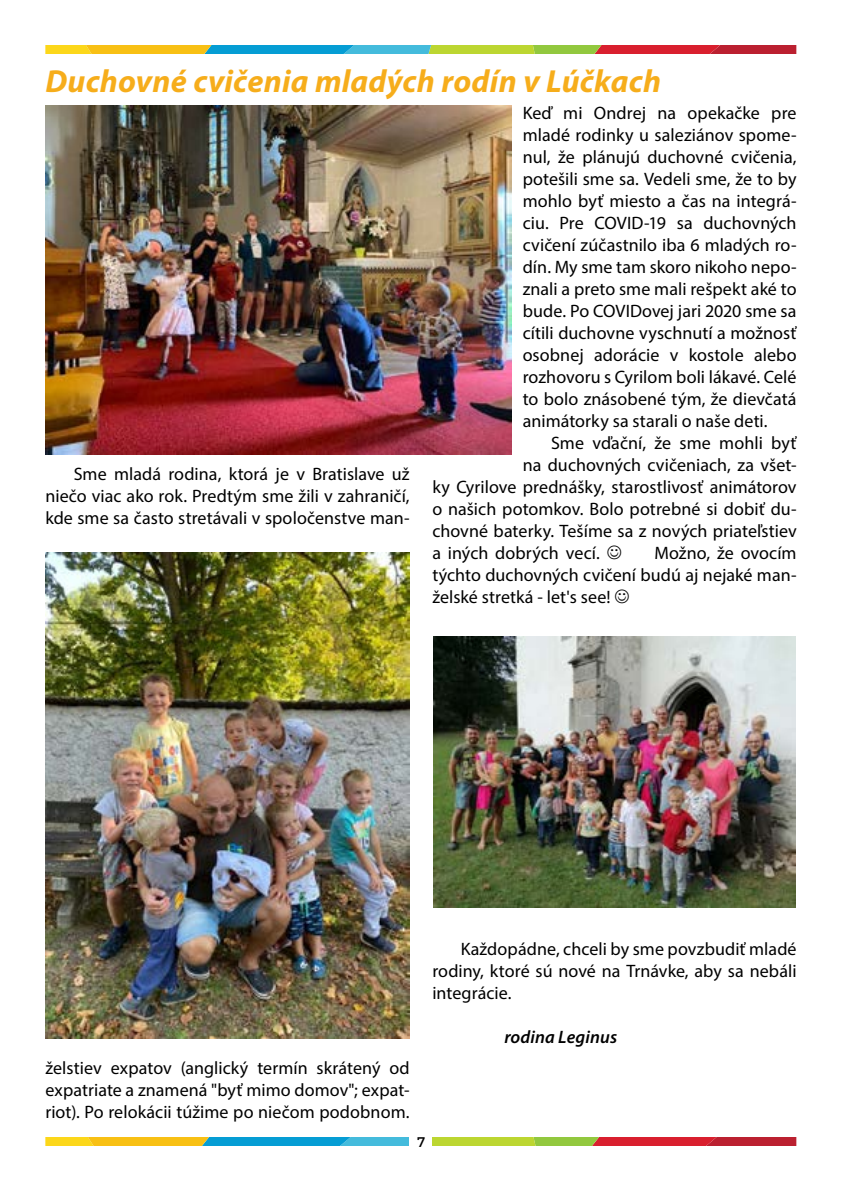
<style>
.page{position:relative;width:842px;height:1191px;background:#fff}
.page>*{position:absolute;margin:0;border:0;box-sizing:border-box;transform-origin:0 0}
.t1{font:italic 700 32px "Myriad Pro";letter-spacing:.01em;color:#f6ad1b}
.t2{font:18px/22px "Myriad Pro";letter-spacing:.005em;color:#000;text-align:justify}
.t3{font:italic 600 18px "Myriad Pro";letter-spacing:.01em;color:#000}
.t4{font:14px "Montserrat";color:#000}
</style>
<div class="page">
<svg style="left:45px;top:1137px;width:751px;height:8px;background:#9d925a"></svg>
<div style="left:410px;top:1128px;width:22px;height:23px;background:#fff"></div>
<svg style="left:45px;top:45px;width:751px;height:9px;background:#9a935d"></svg>
<img style="left:45px;top:105px;width:466px;height:350px">
<img style="left:434px;top:636px;width:361px;height:271px">
<img style="left:45px;top:553px;width:365px;height:485px">
<h1 class="t1" style="left:45px;top:60px;width:617px">Duchovné cvičenia mladých rodín v Lúčkach</h1>
<p class="t2" style="left:45px;top:462px;width:366px;text-indent:28px">Sme mladá rodina, ktorá je v Bratislave už niečo viac ako rok. Predtým sme žili v zahraničí, kde sme sa často stretávali v spoločenstve man-</p>
<p class="t2" style="left:523px;top:101px;width:275px">Keď mi Ondrej na opekačke pre mladé rodinky u saleziánov spome&shy;nul, že plánujú duchovné cvičenia, potešili sme sa. Vedeli sme, že to by mohlo byť miesto a čas na integrá&shy;ciu. Pre COVID-19 sa duchovných cvičení zúčastnilo iba 6 mladých ro&shy;dín. My sme tam skoro nikoho nepo&shy;znali a preto sme mali rešpekt aké to bude. Po COVIDovej jari 2020 sme sa cítili duchovne vyschnutí a možnosť osobnej adorácie v kostole alebo rozhovoru s Cyrilom boli lákavé. Celé to bolo znásobené tým, že dievčatá animátorky sa starali o naše deti.</p>
<p class="t2" style="left:551px;top:431px;width:247px">Sme vďační, že sme mohli byť</p>
<p class="t2" style="left:523px;top:453px;width:275px">na duchovných cvičeniach, za všet-</p>
<p class="t2" style="left:432px;top:475px;width:366px">ky Cyrilove prednášky, starostlivosť animátorov</p>
<p class="t2" style="left:432px;top:497px;width:366px">o našich potomkov. Bolo potrebné si dobiť du-</p>
<p class="t2" style="left:432px;top:519px;width:366px">chovné baterky. Tešíme sa z nových priateľstiev</p>
<p class="t2" style="left:432px;top:541px;width:169px">a iných dobrých vecí.</p>
<p class="t2" style="left:432px;top:541px;width:366px;text-indent:222px">Možno, že ovocím týchto duchovných cvičení budú aj nejaké man&shy;želské stretká - let's see!</p>
<p class="t2" style="left:45px;top:1056px;width:366px">želstiev expatov (anglický termín skrátený od expatriate a znamená "byť mimo domov"; expat&shy;riot). Po relokácii túžime po niečom podobnom.</p>
<p class="t4" style="left:417px;top:1133px;width:9px">7</p>
<p class="t2" style="left:432px;top:937px;width:366px;text-indent:28px">Každopádne, chceli by sme povzbudiť mladé rodiny, ktoré sú nové na Trnávke, aby sa nebáli integrácie.</p>
<p class="t3" style="left:504px;top:1025px;width:114px">rodina Leginus</p>
</div>
